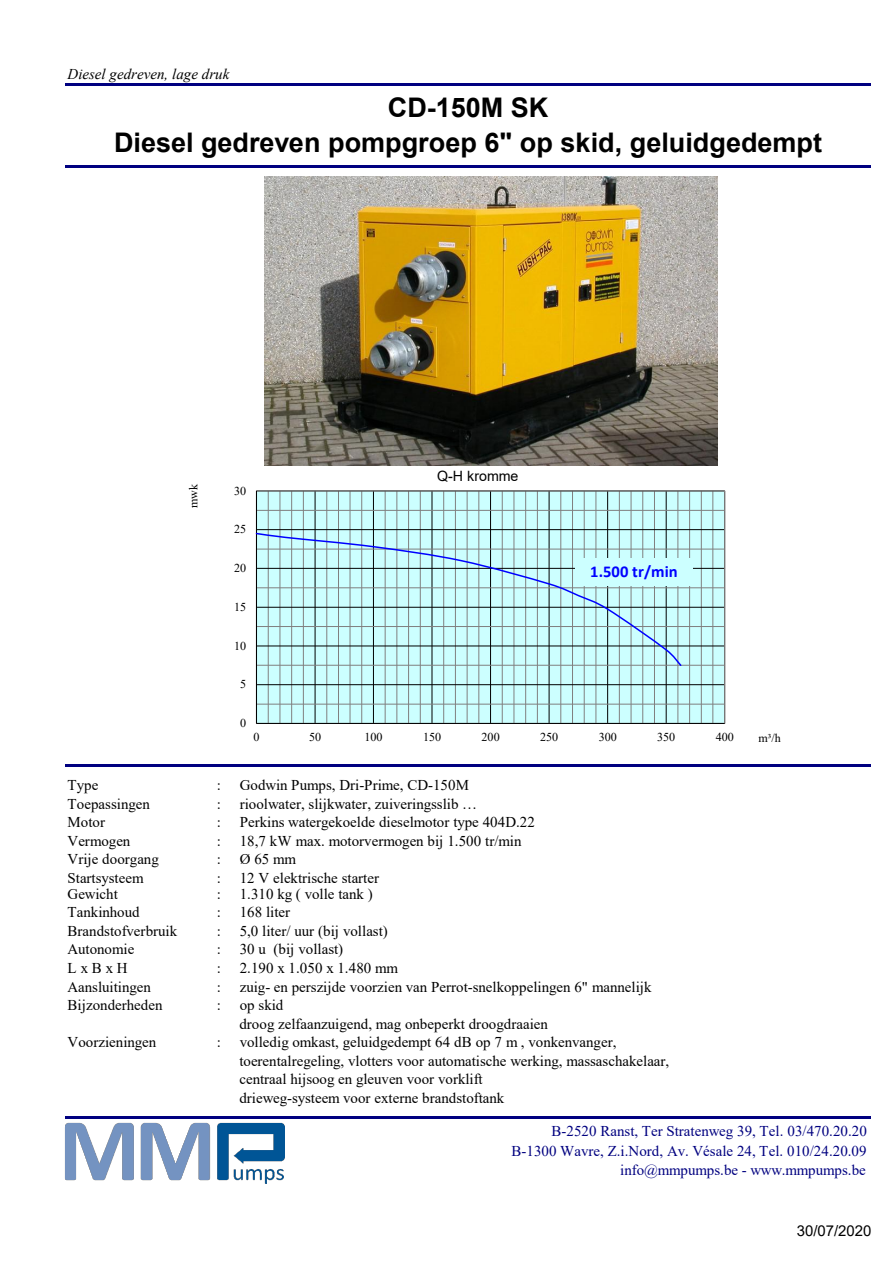
<style>
.page{position:relative;width:894px;height:1264px;background:#fff}
.page>*{position:absolute;margin:0;border:0;box-sizing:border-box;transform-origin:0 0}
.t1{font:700 27px/34.5px "Arial";color:#000;text-align:center}
.t2{font:700 16.5px "Calibri";letter-spacing:.005em;color:#00f}
.t3{font:15px/18.6px "Times New Roman";color:#000}
.t4{font:15px/19.2px "Times New Roman";color:#000080;text-align:right}
.t5{font:italic 15px "Times New Roman";color:#000}
.t6{font:15px "Arial";color:#000}
.t7{font:14.25px "Arial";color:#000}
.t8{font:12px "Times New Roman";letter-spacing:-.005em;color:#000}
</style>
<div class="page">
<hr style="left:65px;top:83px;width:805px;height:3px;background:#000080">
<hr style="left:65px;top:165px;width:805px;height:3px;background:#000080">
<hr style="left:65px;top:764px;width:805px;height:3px;background:#000080">
<hr style="left:65px;top:1115px;width:805px;height:3px;background:#000080">
<div style="left:256px;top:491px;width:468px;height:232px;background:#cff"></div>
<hr style="left:268px;top:491px;width:1px;height:232px;background:#808080">
<hr style="left:279px;top:491px;width:1px;height:232px;background:#808080">
<hr style="left:291px;top:491px;width:1px;height:232px;background:#808080">
<hr style="left:303px;top:491px;width:1px;height:232px;background:#808080">
<hr style="left:326px;top:491px;width:1px;height:232px;background:#808080">
<hr style="left:338px;top:491px;width:1px;height:232px;background:#808080">
<hr style="left:349px;top:491px;width:1px;height:232px;background:#808080">
<hr style="left:361px;top:491px;width:1px;height:232px;background:#808080">
<hr style="left:384px;top:491px;width:1px;height:232px;background:#808080">
<hr style="left:396px;top:491px;width:1px;height:232px;background:#808080">
<hr style="left:408px;top:491px;width:1px;height:232px;background:#808080">
<hr style="left:420px;top:491px;width:1px;height:232px;background:#808080">
<hr style="left:443px;top:491px;width:1px;height:232px;background:#808080">
<hr style="left:455px;top:491px;width:1px;height:232px;background:#808080">
<hr style="left:466px;top:491px;width:1px;height:232px;background:#808080">
<hr style="left:478px;top:491px;width:1px;height:232px;background:#808080">
<hr style="left:501px;top:491px;width:1px;height:232px;background:#808080">
<hr style="left:513px;top:491px;width:1px;height:232px;background:#808080">
<hr style="left:525px;top:491px;width:1px;height:232px;background:#808080">
<hr style="left:537px;top:491px;width:1px;height:232px;background:#808080">
<hr style="left:560px;top:491px;width:1px;height:232px;background:#808080">
<hr style="left:572px;top:491px;width:1px;height:232px;background:#808080">
<hr style="left:583px;top:491px;width:1px;height:232px;background:#808080">
<hr style="left:595px;top:491px;width:1px;height:232px;background:#808080">
<hr style="left:618px;top:491px;width:1px;height:232px;background:#808080">
<hr style="left:630px;top:491px;width:1px;height:232px;background:#808080">
<hr style="left:642px;top:491px;width:1px;height:232px;background:#808080">
<hr style="left:654px;top:491px;width:1px;height:232px;background:#808080">
<hr style="left:677px;top:491px;width:1px;height:232px;background:#808080">
<hr style="left:689px;top:491px;width:1px;height:232px;background:#808080">
<hr style="left:700px;top:491px;width:1px;height:232px;background:#808080">
<hr style="left:712px;top:491px;width:1px;height:232px;background:#808080">
<hr style="left:314px;top:491px;width:1px;height:232px;background:#000">
<hr style="left:373px;top:491px;width:1px;height:232px;background:#000">
<hr style="left:431px;top:491px;width:1px;height:232px;background:#000">
<hr style="left:490px;top:491px;width:1px;height:232px;background:#000">
<hr style="left:548px;top:491px;width:1px;height:232px;background:#000">
<hr style="left:607px;top:491px;width:1px;height:232px;background:#000">
<hr style="left:665px;top:491px;width:1px;height:232px;background:#000">
<hr style="left:256px;top:703px;width:468px;height:1px;background:#808080">
<hr style="left:256px;top:665px;width:468px;height:1px;background:#808080">
<hr style="left:256px;top:626px;width:468px;height:1px;background:#808080">
<hr style="left:256px;top:587px;width:468px;height:1px;background:#808080">
<hr style="left:256px;top:548px;width:468px;height:1px;background:#808080">
<hr style="left:256px;top:510px;width:468px;height:1px;background:#808080">
<hr style="left:256px;top:684px;width:468px;height:1px;background:#000">
<hr style="left:256px;top:645px;width:468px;height:1px;background:#000">
<hr style="left:256px;top:607px;width:468px;height:1px;background:#000">
<hr style="left:256px;top:568px;width:468px;height:1px;background:#000">
<hr style="left:256px;top:529px;width:468px;height:1px;background:#000">
<hr style="left:256px;top:723px;width:468px;height:1px;background:#000">
<hr style="left:256px;top:491px;width:1px;height:232px;background:#000">
<svg style="left:255px;top:532px;width:427px;height:135px"></svg>
<div style="left:574px;top:558px;width:118px;height:27px;background:#cff"></div>
<img style="left:264px;top:177px;width:453px;height:288px">
<img style="left:65px;top:1122px;width:220px;height:61px">
<p class="t5" style="left:68px;top:69px;width:163px">Diesel gedreven, lage druk</p>
<h1 class="t1" style="left:114px;top:93px;width:709px">CD-150M SK<br>Diesel gedreven pompgroep 6" op skid, geluidgedempt</h1>
<p class="t8" style="left:189px;top:508px;width:25px;rotate:-90deg">mwk</p>
<p class="t8" style="left:234px;top:486px;width:13px">30</p>
<p class="t8" style="left:234px;top:525px;width:13px">25</p>
<p class="t8" style="left:234px;top:564px;width:13px">20</p>
<p class="t8" style="left:234px;top:602px;width:13px">15</p>
<p class="t8" style="left:234px;top:641px;width:13px">10</p>
<p class="t7" style="left:437px;top:470px;width:83px">Q-H kromme</p>
<p class="t2" style="left:590px;top:565px;width:89px">1.500 tr/min</p>
<p class="t8" style="left:240px;top:680px;width:8px">5</p>
<p class="t8" style="left:240px;top:719px;width:8px">0</p>
<p class="t8" style="left:253px;top:733px;width:8px">0</p>
<p class="t8" style="left:309px;top:733px;width:13px">50</p>
<p class="t8" style="left:364px;top:733px;width:20px">100</p>
<p class="t8" style="left:423px;top:733px;width:20px">150</p>
<p class="t8" style="left:481px;top:733px;width:20px">200</p>
<p class="t8" style="left:540px;top:733px;width:20px">250</p>
<p class="t8" style="left:598px;top:733px;width:20px">300</p>
<p class="t8" style="left:657px;top:733px;width:20px">350</p>
<p class="t8" style="left:715px;top:733px;width:20px">400</p>
<p class="t8" style="left:758px;top:733px;width:24px">m³/h</p>
<p class="t3" style="left:68px;top:777px;width:32px">Type</p>
<p class="t3" style="left:217px;top:777px;width:6px">:</p>
<p class="t3" style="left:240px;top:777px;width:231px">Godwin Pumps, Dri-Prime, CD-150M</p>
<p class="t3" style="left:68px;top:795px;width:84px">Toepassingen</p>
<p class="t3" style="left:217px;top:795px;width:6px">:</p>
<p class="t3" style="left:240px;top:795px;width:239px">rioolwater, slijkwater, zuiveringsslib …</p>
<p class="t3" style="left:68px;top:814px;width:39px">Motor</p>
<p class="t3" style="left:217px;top:814px;width:6px">:</p>
<p class="t3" style="left:240px;top:814px;width:297px">Perkins watergekoelde dieselmotor type 404D.22</p>
<p class="t3" style="left:68px;top:832px;width:64px">Vermogen</p>
<p class="t3" style="left:217px;top:832px;width:6px">:</p>
<p class="t3" style="left:240px;top:832px;width:283px">18,7 kW max. motorvermogen bij 1.500 tr/min</p>
<p class="t3" style="left:68px;top:851px;width:93px">Vrije doorgang</p>
<p class="t3" style="left:217px;top:851px;width:6px">:</p>
<p class="t3" style="left:240px;top:851px;width:58px">Ø 65 mm</p>
<p class="t3" style="left:68px;top:869px;width:78px">Startsysteem</p>
<p class="t3" style="left:217px;top:869px;width:6px">:</p>
<p class="t3" style="left:240px;top:869px;width:141px">12 V elektrische starter</p>
<p class="t3" style="left:68px;top:885px;width:52px">Gewicht</p>
<p class="t3" style="left:217px;top:885px;width:6px">:</p>
<p class="t3" style="left:240px;top:885px;width:134px">1.310 kg ( volle tank )</p>
<p class="t3" style="left:68px;top:904px;width:74px">Tankinhoud</p>
<p class="t3" style="left:217px;top:904px;width:6px">:</p>
<p class="t3" style="left:240px;top:904px;width:52px">168 liter</p>
<p class="t3" style="left:68px;top:923px;width:111px">Brandstofverbruik</p>
<p class="t3" style="left:217px;top:923px;width:6px">:</p>
<p class="t3" style="left:240px;top:923px;width:150px">5,0 liter/ uur (bij vollast)</p>
<p class="t3" style="left:68px;top:941px;width:68px">Autonomie</p>
<p class="t3" style="left:217px;top:941px;width:6px">:</p>
<p class="t3" style="left:240px;top:941px;width:105px">30 u (bij vollast)</p>
<p class="t3" style="left:68px;top:960px;width:62px">LxBxH</p>
<p class="t3" style="left:217px;top:960px;width:6px">:</p>
<p class="t3" style="left:240px;top:960px;width:160px">2.190 x 1.050 x 1.480 mm</p>
<p class="t3" style="left:68px;top:978px;width:85px">Aansluitingen</p>
<p class="t3" style="left:217px;top:978px;width:6px">:</p>
<p class="t3" style="left:240px;top:978px;width:413px">zuig- en perszijde voorzien van Perrot-snelkoppelingen 6" mannelijk</p>
<p class="t3" style="left:68px;top:997px;width:97px">Bijzonderheden</p>
<p class="t3" style="left:217px;top:997px;width:6px">:</p>
<p class="t3" style="left:239px;top:997px;width:310px">op skid<br>droog zelfaanzuigend, mag onbeperkt droogdraaien</p>
<p class="t3" style="left:68px;top:1034px;width:90px">Voorzieningen</p>
<p class="t3" style="left:217px;top:1034px;width:6px">:</p>
<p class="t3" style="left:239px;top:1034px;width:431px">volledig omkast, geluidgedempt 64 dB op 7 m , vonkenvanger, toerentalregeling, vlotters voor automatische werking, massaschakelaar, centraal hijsoog en gleuven voor vorklift<br>drieweg-systeem voor externe brandstoftank</p>
<p class="t4" style="left:511px;top:1123px;width:357px">B-2520 Ranst, Ter Stratenweg 39, Tel. 03/470.20.20<br>B-1300 Wavre, Z.i.Nord, Av. Vésale 24, Tel. 010/24.20.09 info@mmpumps.be - www.mmpumps.be</p>
<p class="t6" style="left:796px;top:1225px;width:76px">30/07/2020</p>
</div>
